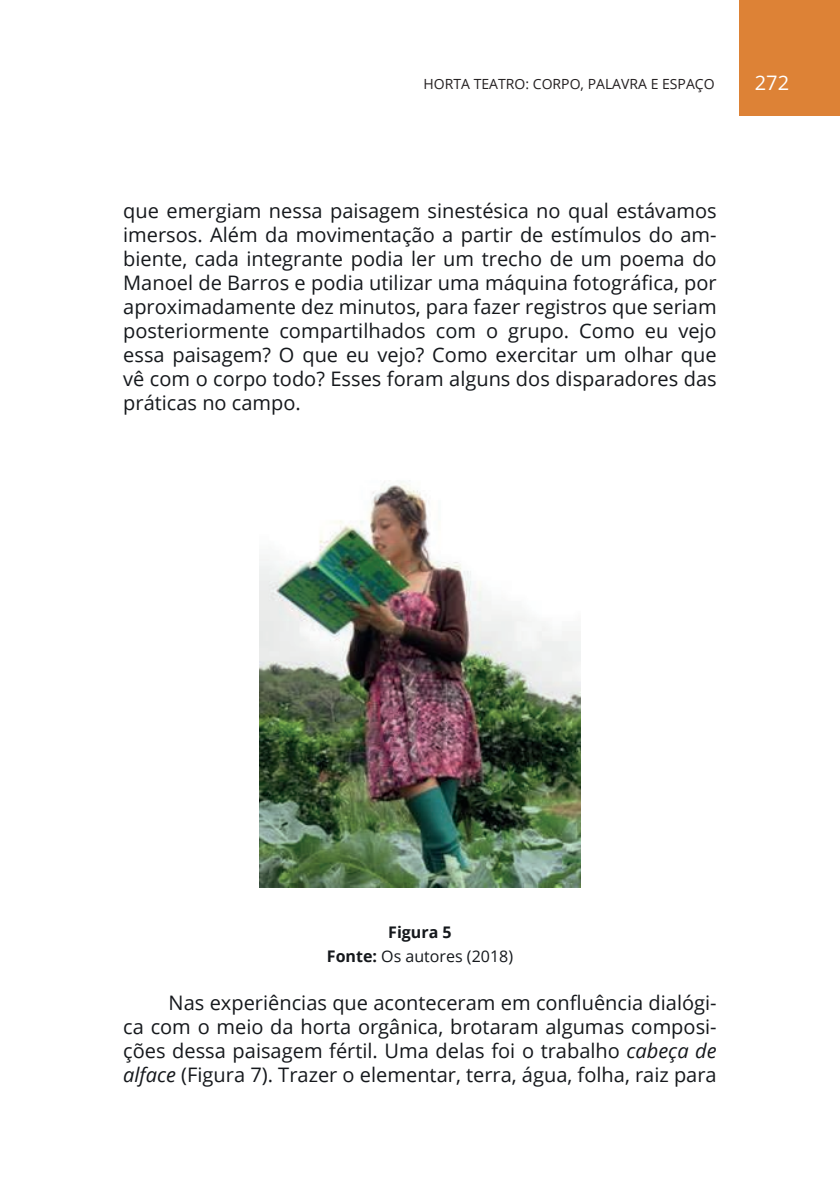
<style>
.page{position:relative;width:840px;height:1191px;background:#fff}
.page>*{position:absolute;margin:0;border:0;box-sizing:border-box;transform-origin:0 0}
.t1{font:20px/24px "Open Sans";color:#15181c;text-align:justify}
.t2{font:20px "Open Sans";color:#fff}
.t3{font:16px/24px "Open Sans";color:#15181c;text-align:center}
.t4{font:14px "Open Sans";color:#231f20}
.s1{font-weight:700}
.s2{font-style:italic}
</style>
<div class="page">
<div style="left:739px;top:0;width:100px;height:115px;background:#dd8236"></div>
<img style="left:259px;top:480px;width:321px;height:407px">
<p class="t4" style="left:423px;top:74px;width:292px">HORTA TEATRO: CORPO, PALAVRA E ESPAÇO</p>
<p class="t2" style="left:754px;top:69px;width:36px">272</p>
<p class="t1" style="left:123px;top:198px;width:594px">que emergiam nessa paisagem sinestésica no qual estávamos imersos. Além da movimentação a partir de estímulos do am&shy;biente, cada integrante podia ler um trecho de um poema do Manoel de Barros e podia utilizar uma máquina fotográfica, por aproximadamente dez minutos, para fazer registros que seriam posteriormente compartilhados com o grupo. Como eu vejo essa paisagem? O que eu vejo? Como exercitar um olhar que vê com o corpo todo? Esses foram alguns dos disparadores das práticas no campo.</p>
<p class="t3" style="left:327px;top:919px;width:187px"><span class="s1">Figura 5<br>Fonte:</span> Os autores (2018)</p>
<p class="t1" style="left:123px;top:990px;width:594px;text-indent:45px">Nas experiências que aconteceram em confluência dialógi&shy;ca com o meio da horta orgânica, brotaram algumas composi&shy;ções dessa paisagem fértil. Uma delas foi o trabalho <span class="s2">cabeça de alface</span> (Figura 7). Trazer o elementar, terra, água, folha, raiz para</p>
</div>
